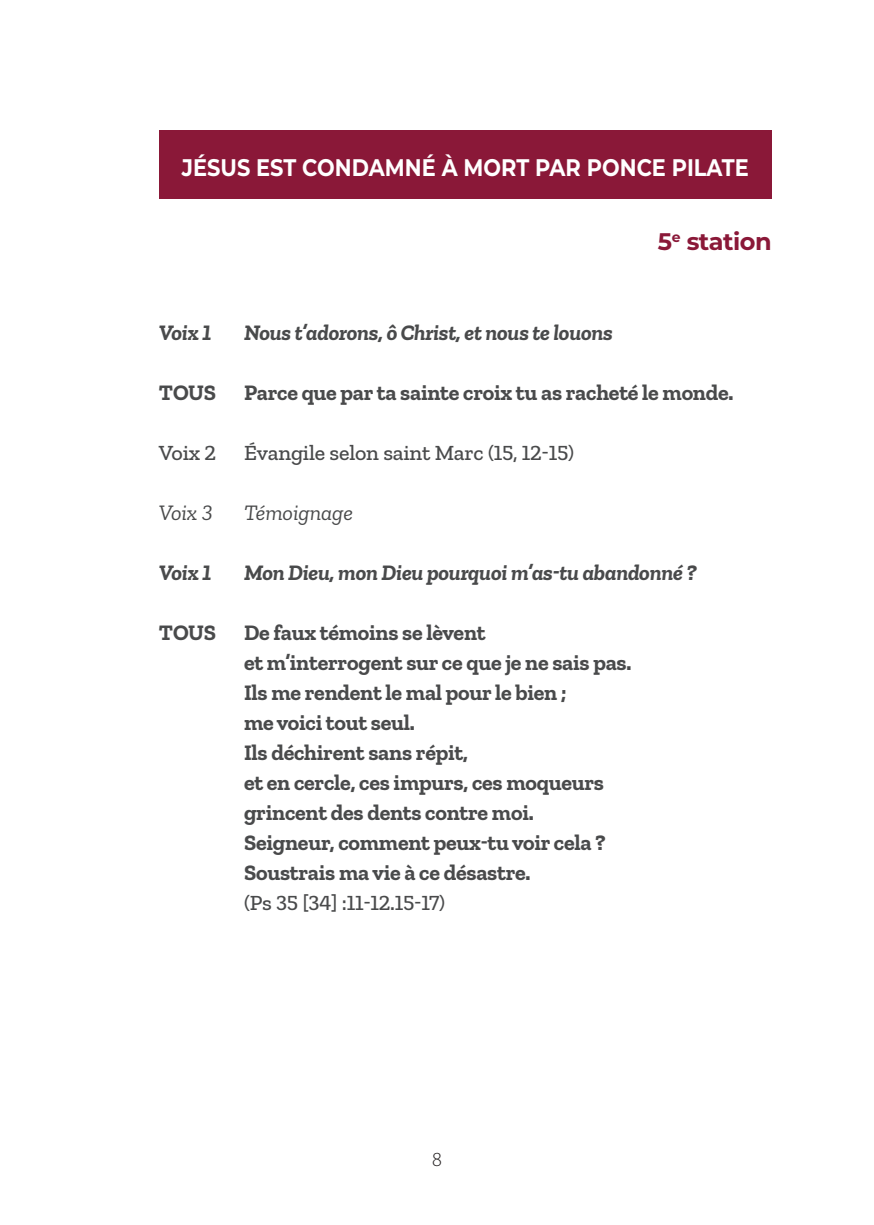
<style>
.page{position:relative;width:874px;height:1225px;background:#fff}
.page>*{position:absolute;margin:0;border:0;box-sizing:border-box;transform-origin:0 0}
.t1{font:700 24px "Montserrat";color:#fff;scale:.87 1}
.t2{font:700 24px "Montserrat";letter-spacing:-.02em;color:#8a1838}
.t3{font:700 22px/30px "Zilla Slab";letter-spacing:-.01em;color:#494a4b}
.t4{font:italic 700 22px "Zilla Slab";letter-spacing:-.01em;color:#494a4b}
.t5{font:500 22px "Zilla Slab";letter-spacing:-.01em;color:#494a4b}
.t6{font:italic 22px "Zilla Slab";letter-spacing:-.005em;color:#494a4b}
.t7{font:300 20px "Myriad Pro";color:#231f20}
</style>
<div class="page">
<div style="left:159px;top:130px;width:612px;height:68px;background:#8a1838"></div>
<p class="t1" style="left:182px;top:150px;width:652px">JÉSUS EST CONDAMNÉ À MORT PAR PONCE PILATE</p>
<p class="t4" style="left:159px;top:320px;width:54px">Voix 1</p>
<p class="t4" style="left:244px;top:320px;width:370px">Nous t’adorons, ô Christ, et nous te louons</p>
<p class="t2" style="left:657px;top:224px;width:115px">5<sup>e</sup> station</p>
<p class="t3" style="left:159px;top:378px;width:59px">TOUS</p>
<p class="t3" style="left:244px;top:378px;width:491px">Parce que par ta sainte croix tu as racheté le monde.</p>
<p class="t5" style="left:159px;top:440px;width:59px">Voix 2</p>
<p class="t5" style="left:244px;top:440px;width:331px">Évangile selon saint Marc (15, 12-15)</p>
<p class="t6" style="left:159px;top:501px;width:55px">Voix 3</p>
<p class="t6" style="left:244px;top:501px;width:110px">Témoignage</p>
<p class="t4" style="left:159px;top:560px;width:54px">Voix 1</p>
<p class="t4" style="left:244px;top:560px;width:454px">Mon Dieu, mon Dieu pourquoi m’as-tu abandonné ?</p>
<p class="t3" style="left:159px;top:618px;width:59px">TOUS</p>
<p class="t3" style="left:244px;top:618px;width:389px">De faux témoins se lèvent<br>et m’interrogent sur ce que je ne sais pas.<br>Ils me rendent le mal pour le bien ;<br>me voici tout seul.<br>Ils déchirent sans répit,<br>et en cercle, ces impurs, ces moqueurs grincent des dents contre moi.<br>Seigneur, comment peux-tuvoir cela ?<br>Soustrais ma vie à ce désastre.</p>
<p class="t5" style="left:244px;top:890px;width:202px">(Ps 35 [34] :11-12.15-17)</p>
<p class="t7" style="left:432px;top:1147px;width:11px">8</p>
</div>
